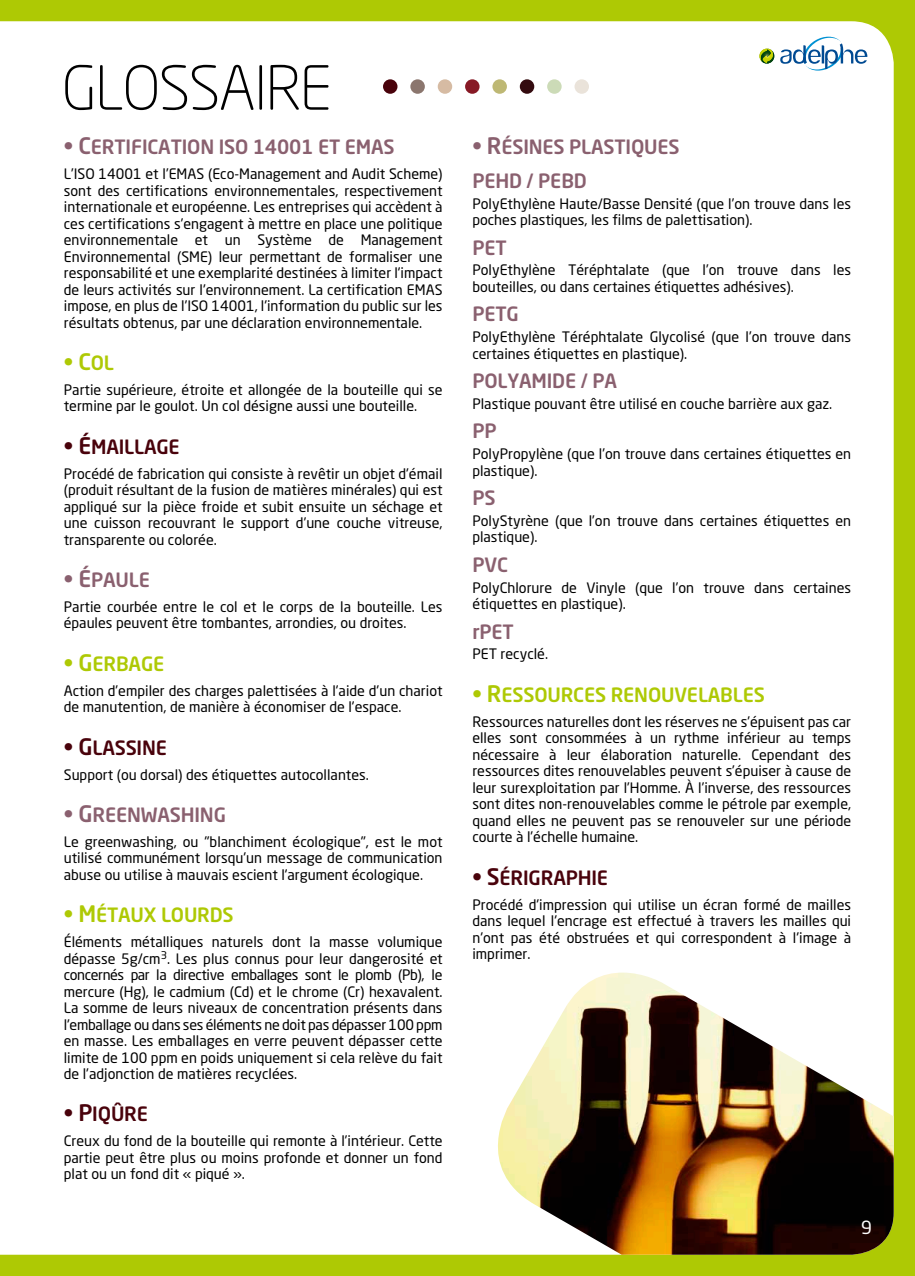
<style>
.page{position:relative;width:915px;height:1276px;background:#fff}
.page>*{position:absolute;margin:0;border:0;box-sizing:border-box;transform-origin:0 0}
.t1{font:300 60px "Neo Sans Std";letter-spacing:-.03em;color:#000}
.t2{font:500 22.5px "Neo Sans Std";color:#aec904}
.t3{font:500 19.5px/33.8px "Neo Sans Std";letter-spacing:-.01em;color:#8a606f}
.t4{font:500 19.5px "Neo Sans Std";letter-spacing:-.01em;color:#aec904}
.t5{font:500 19.5px "Neo Sans Std";letter-spacing:-.01em;color:#49020b}
.t6{font:18px "Neo Sans Std";color:#fff}
.t7{font:14.25px/16.5px "Neo Sans Std";color:#000}
.s1{font-size:22.5px}
.s2{font-size:19.5px}
</style>
<div class="page">
<div style="left:0;top:0;width:914px;height:1276px;background:#aec904"></div>
<div style="left:0;top:21px;width:893px;height:1233px;background:#fff"></div>
<img style="left:480px;top:972px;width:413px;height:282px">
<img style="left:754px;top:37px;width:32px;height:38px">
<img style="left:754px;top:38px;width:30px;height:36px">
<img style="left:760px;top:49px;width:14px;height:15px">
<img style="left:759px;top:49px;width:13px;height:14px">
<svg style="left:780px;top:37px;width:87px;height:34px;background:#c4d8e8"></svg>
<div style="left:383px;top:79px;width:14px;height:15px;background:#49020b;border-radius:50%"></div>
<div style="left:410px;top:79px;width:14px;height:15px;background:#8b766e;border-radius:50%"></div>
<div style="left:437px;top:79px;width:15px;height:15px;background:#d6bba3;border-radius:50%"></div>
<div style="left:465px;top:79px;width:14px;height:15px;background:#871925;border-radius:50%"></div>
<div style="left:492px;top:79px;width:14px;height:15px;background:#beb874;border-radius:50%"></div>
<div style="left:519px;top:79px;width:15px;height:15px;background:#340b0f;border-radius:50%"></div>
<div style="left:547px;top:79px;width:14px;height:15px;background:#ccdbb7;border-radius:50%"></div>
<div style="left:574px;top:79px;width:14px;height:15px;background:#eae3da;border-radius:50%"></div>
<h1 class="t1" style="left:62px;top:52px;width:271px">GLOSSAIRE</h1>
<h3 class="t3" style="left:64px;top:129px;width:332px"><span class="s1">• C</span>ERTIFICATION ISO 14001 ET EMAS</h3>
<p class="t7" style="left:64px;top:165px;width:380px;text-align:justify">L’ISO 14001 et l’EMAS (Eco-Management and Audit Scheme) sont des certifications environnementales, respectivement internationale et européenne. Les entreprises qui accèdent à ces certifications s’engagent à mettre en place une politique environnementale et un Système de Management Environnemental (SME) leur permettant de formaliser une responsabilité et une exemplarité destinées à limiter l'impact de leurs activités sur l'environnement. La certification EMAS impose, en plus de l’ISO 14001, l'information du public sur les résultats obtenus, par une déclaration environnementale.</p>
<h2 class="t2" style="left:64px;top:347px;width:52px">• C<span class="s2">OL</span></h2>
<p class="t7" style="left:64px;top:381px;width:380px">Partie supérieure, étroite et allongée de la bouteille qui se termine par le goulot. Un col désigne aussi une bouteille.</p>
<h3 class="t5" style="left:64px;top:434px;width:117px"><span class="s1">• É</span>MAILLAGE</h3>
<p class="t7" style="left:64px;top:465px;width:380px;text-align:justify">Procédé de fabrication qui consiste à revêtir un objet d'émail (produit résultant de la fusion de matières minérales) qui est appliqué sur la pièce froide et subit ensuite un séchage et une cuisson recouvrant le support d’une couche vitreuse, transparente ou colorée.</p>
<h3 class="t3" style="left:64px;top:562px;width:88px"><span class="s1">• É</span>PAULE</h3>
<p class="t7" style="left:64px;top:598px;width:380px">Partie courbée entre le col et le corps de la bouteille. Les épaules peuvent être tombantes, arrondies, ou droites.</p>
<h3 class="t4" style="left:64px;top:651px;width:102px"><span class="s1">• G</span>ERBAGE</h3>
<p class="t7" style="left:64px;top:682px;width:380px">Action d’empiler des charges palettisées à l'aide d'un chariot de manutention, de manière à économiser de l'espace.</p>
<h3 class="t5" style="left:64px;top:735px;width:105px"><span class="s1">• G</span>LASSINE</h3>
<p class="t7" style="left:64px;top:766px;width:306px">Support (ou dorsal) des étiquettes autocollantes.</p>
<h3 class="t3" style="left:64px;top:797px;width:164px"><span class="s1">• G</span>REENWASHING</h3>
<p class="t7" style="left:64px;top:833px;width:380px;text-align:justify">Le greenwashing, ou "blanchiment écologique", est le mot utilisé communément lorsqu'un message de communication abuse ou utilise à mauvais escient l'argument écologique.</p>
<h3 class="t4" style="left:64px;top:902px;width:171px"><span class="s1">• M</span>ÉTAUX LOURDS</h3>
<p class="t7" style="left:64px;top:933px;width:380px;text-align:justify">Éléments métalliques naturels dont la masse volumique dépasse 5g/cm<sup>3</sup>. Les plus connus pour leur dangerosité et concernés par la directive emballages sont le plomb (Pb), le mercure (Hg), le cadmium (Cd) et le chrome (Cr) hexavalent.<br>La somme de leurs niveaux de concentration présents dans l'emballage ou dans ses éléments ne doit pas dépasser 100 ppm en masse. Les emballages en verre peuvent dépasser cette limite de 100 ppm en poids uniquement si cela relève du fait de l'adjonction de matières recyclées.</p>
<h3 class="t5" style="left:64px;top:1102px;width:86px"><span class="s1">• P</span>IQÛRE</h3>
<p class="t7" style="left:64px;top:1132px;width:380px;text-align:justify">Creux du fond de la bouteille qui remonte à l’intérieur. Cette partie peut être plus ou moins profonde et donner un fond plat ou un fond dit « piqué ».</p>
<h3 class="t3" style="left:472px;top:129px;width:209px"><span class="s1">• R</span>ÉSINES PLASTIQUES<br>PEHD / PEBD</h3>
<p class="t7" style="left:472px;top:195px;width:380px">PolyEthylène Haute/Basse Densité (que l’on trouve dans les poches plastiques, les films de palettisation).</p>
<h3 class="t3" style="left:472px;top:230px;width:36px">PET</h3>
<p class="t7" style="left:472px;top:262px;width:380px">PolyEthylène Téréphtalate (que l’on trouve dans les bouteilles, ou dans certaines étiquettes adhésives).</p>
<h3 class="t3" style="left:472px;top:297px;width:48px">PETG</h3>
<p class="t7" style="left:472px;top:328px;width:380px">PolyEthylène Téréphtalate Glycolisé (que l’on trouve dans certaines étiquettes en plastique).</p>
<h3 class="t3" style="left:472px;top:363px;width:146px">POLYAMIDE / PA</h3>
<p class="t7" style="left:472px;top:395px;width:361px">Plastique pouvant être utilisé en couche barrière aux gaz.</p>
<h3 class="t3" style="left:472px;top:414px;width:26px">PP</h3>
<p class="t7" style="left:472px;top:445px;width:380px">PolyPropylène (que l’on trouve dans certaines étiquettes en plastique).</p>
<h3 class="t3" style="left:472px;top:481px;width:25px">PS</h3>
<p class="t7" style="left:472px;top:512px;width:380px">PolyStyrène (que l’on trouve dans certaines étiquettes en plastique).</p>
<h3 class="t3" style="left:472px;top:547px;width:37px">PVC</h3>
<p class="t7" style="left:472px;top:579px;width:380px">PolyChlorure de Vinyle (que l’on trouve dans certaines étiquettes en plastique).</p>
<h3 class="t3" style="left:472px;top:614px;width:43px">RPET</h3>
<p class="t7" style="left:472px;top:646px;width:77px">PET recyclé.</p>
<h3 class="t4" style="left:472px;top:682px;width:294px"><span class="s1">• R</span>ESSOURCES RENOUVELABLES</h3>
<p class="t7" style="left:472px;top:713px;width:380px;text-align:justify">Ressources naturelles dont les réserves ne s’épuisent pas car elles sont consommées à un rythme inférieur au temps nécessaire à leur élaboration naturelle. Cependant des ressources dites renouvelables peuvent s’épuiser à cause de leur surexploitation par l’Homme. À l’inverse, des ressources sont dites non-renouvelables comme le pétrole par exemple, quand elles ne peuvent pas se renouveler sur une période courte à l’échelle humaine.</p>
<h3 class="t5" style="left:472px;top:865px;width:137px"><span class="s1">• S</span>ÉRIGRAPHIE</h3>
<p class="t7" style="left:472px;top:896px;width:380px;text-align:justify">Procédé d'impression qui utilise un écran formé de mailles dans lequel l'encrage est effectué à travers les mailles qui n'ont pas été obstruées et qui correspondent à l'image à imprimer.</p>
<p class="t6" style="left:860px;top:1216px;width:12px">9</p>
</div>
